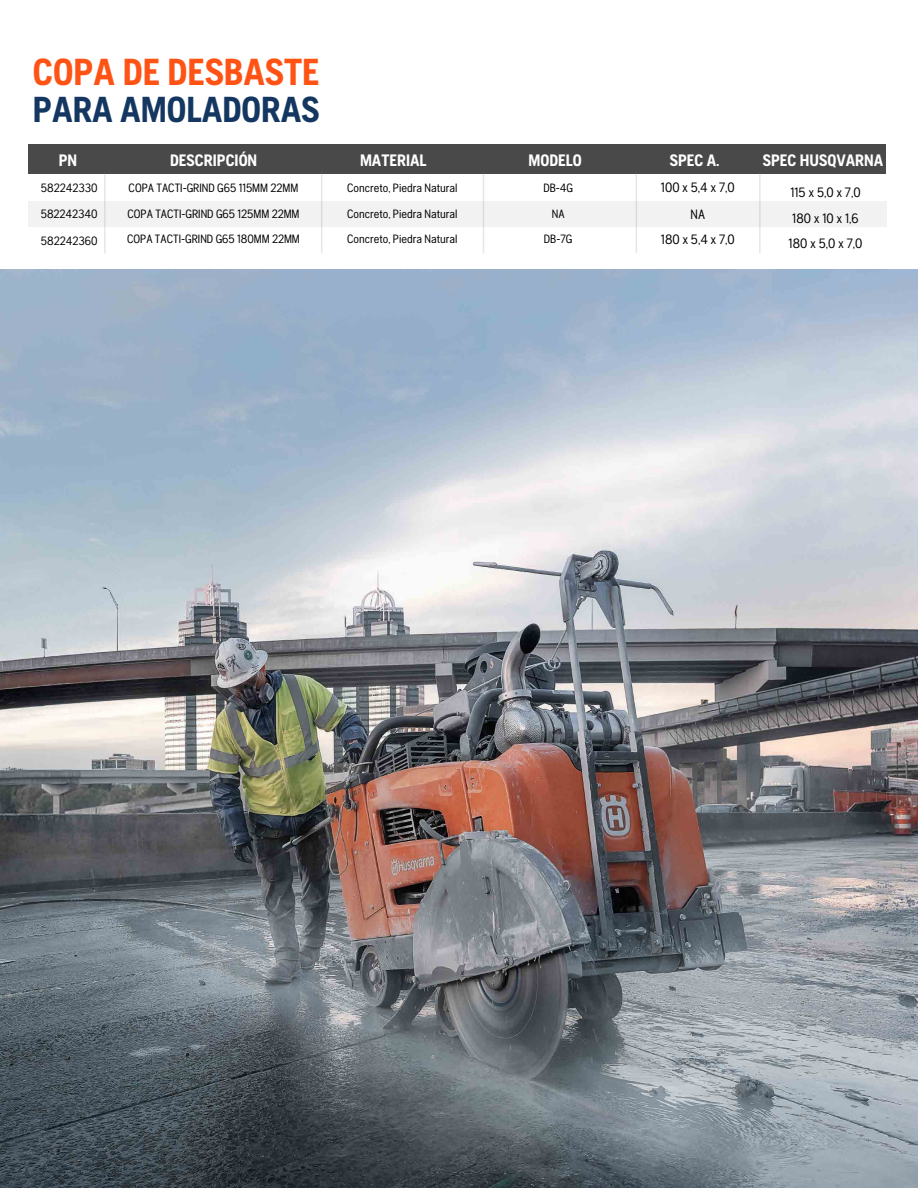
<style>
.page{position:relative;width:918px;height:1188px;background:#fff}
.page>*{position:absolute;margin:0;border:0;box-sizing:border-box;transform-origin:0 0}
.t1{font:700 37.5px "Husqvarna Gothic";color:#ff5316}
.t2{font:700 36px "Husqvarna Gothic";color:#143761}
.t3{font:700 16.5px "Husqvarna Gothic";color:#fff}
.t4{font:13.5px "Husqvarna Gothic";color:#000}
.t5{font:12px "Husqvarna Gothic";color:#000}
</style>
<div class="page">
<img style="left:0;top:269px;width:918px;height:919px">
<div style="left:28px;top:201px;width:858px;height:26px;background:#f2f2f2"></div>
<div style="left:28px;top:145px;width:858px;height:29px;background:#494949"></div>
<hr style="left:104px;top:172px;width:2px;height:81px;background:#808080">
<hr style="left:321px;top:172px;width:1px;height:81px;background:#808080">
<hr style="left:483px;top:172px;width:1px;height:81px;background:#808080">
<hr style="left:636px;top:172px;width:1px;height:81px;background:#808080">
<hr style="left:759px;top:172px;width:2px;height:81px;background:#808080">
<h1 class="t1" style="left:33px;top:50px;width:288px">COPA DE DESBASTE</h1>
<h2 class="t2" style="left:33px;top:89px;width:288px">PARA AMOLADORAS</h2>
<h3 class="t3" style="left:59px;top:151px;width:20px">PN</h3>
<h3 class="t3" style="left:170px;top:151px;width:89px">DESCRIPCIÓN</h3>
<h3 class="t3" style="left:360px;top:151px;width:68px">MATERIAL</h3>
<h3 class="t3" style="left:670px;top:151px;width:51px">SPEC A.</h3>
<h3 class="t3" style="left:763px;top:151px;width:122px">SPEC HUSQVARNA</h3>
<p class="t5" style="left:129px;top:181px;width:171px">COPA TACTI-GRIND G65 115MM 22MM</p>
<p class="t5" style="left:347px;top:181px;width:112px">Concreto, Piedra Natural</p>
<p class="t5" style="left:543px;top:181px;width:31px">DB-4G</p>
<p class="t4" style="left:661px;top:180px;width:75px">100 x 5,4 x 7,0</p>
<p class="t4" style="left:790px;top:184px;width:72px">115 x 5,0 x 7,0</p>
<h3 class="t3" style="left:529px;top:151px;width:55px">MODELO</h3>
<p class="t5" style="left:41px;top:181px;width:58px">582242330</p>
<p class="t5" style="left:41px;top:207px;width:58px">582242340</p>
<p class="t5" style="left:127px;top:207px;width:174px">COPA TACTI-GRIND G65 125MM 22MM</p>
<p class="t5" style="left:347px;top:207px;width:112px">Concreto, Piedra Natural</p>
<p class="t5" style="left:552px;top:207px;width:14px">NA</p>
<p class="t4" style="left:691px;top:206px;width:16px">NA</p>
<p class="t4" style="left:792px;top:211px;width:68px">180 x 10 x 1,6</p>
<p class="t5" style="left:41px;top:234px;width:58px">582242360</p>
<p class="t5" style="left:127px;top:232px;width:174px">COPA TACTI-GRIND G65 180MM 22MM</p>
<p class="t5" style="left:347px;top:232px;width:112px">Concreto, Piedra Natural</p>
<p class="t5" style="left:544px;top:232px;width:30px">DB-7G</p>
<p class="t4" style="left:661px;top:232px;width:75px">180 x 5,4 x 7,0</p>
<p class="t4" style="left:789px;top:236px;width:75px">180 x 5,0 x 7,0</p>
</div>
